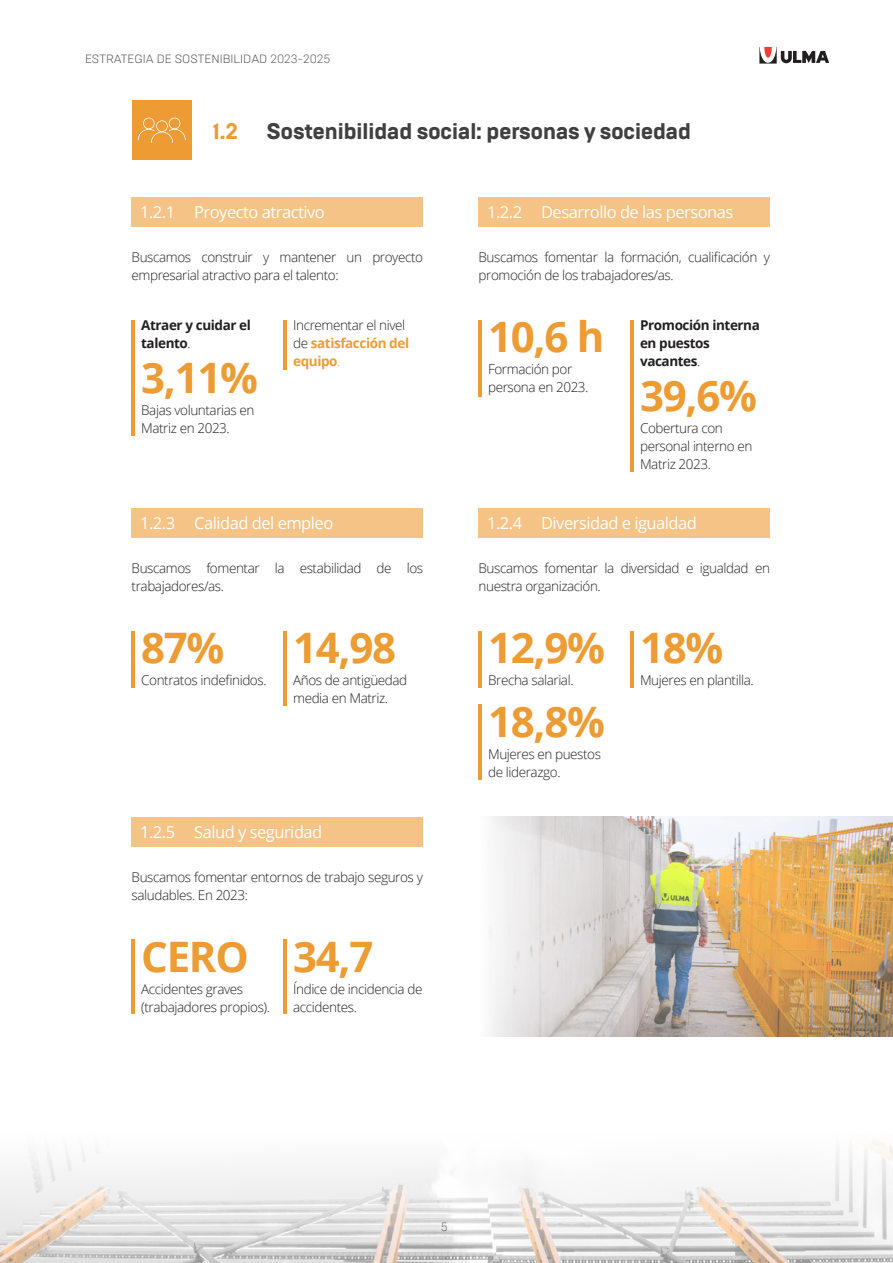
<style>
.page{position:relative;width:893px;height:1263px;background:#fff}
.page>*{position:absolute;margin:0;border:0;box-sizing:border-box;transform-origin:0 0}
.t1{font:700 42px "Open Sans";letter-spacing:-.03em;color:#ed9b33}
.t2{font:800 22.5px "Brutal Type";letter-spacing:-.03em;color:#404040}
.t3{font:800 22.5px "Brutal Type";color:#ed9b33}
.t4{font:16.5px "Open Sans";letter-spacing:-.03em;color:#fff}
.t5{font:300 13.5px/18px "Open Sans";letter-spacing:-.03em;color:#231f20}
.t6{font:700 13.5px/18px "Open Sans";letter-spacing:-.03em;color:#231f20}
.t7{font:700 13.5px/18px "Open Sans";letter-spacing:-.03em;color:#ed9b33}
.t8{font:300 12px "Brutal Type";color:#57585a}
.t9{font:300 12px "Brutal Type";color:#404040}
.s1{font-weight:300}
.s2{font-weight:300;color:#231f20}
</style>
<div class="page">
<svg style="left:759px;top:47px;width:70px;height:17px"></svg>
<img style="left:0;top:1145px;width:893px;height:118px">
<div style="left:132px;top:100px;width:59px;height:60px;background:#ed9b33"></div>
<svg style="left:138px;top:118px;width:48px;height:25px"></svg>
<img style="left:489px;top:817px;width:404px;height:219px">
<div style="left:132px;top:197px;width:291px;height:30px;background:#f4c385"></div>
<div style="left:132px;top:508px;width:291px;height:30px;background:#f4c385"></div>
<div style="left:132px;top:817px;width:291px;height:29px;background:#f4c385"></div>
<div style="left:479px;top:197px;width:291px;height:30px;background:#f4c385"></div>
<div style="left:479px;top:508px;width:291px;height:30px;background:#f4c385"></div>
<hr style="left:132px;top:320px;width:3px;height:115px;background:#ed9b33">
<hr style="left:132px;top:631px;width:3px;height:56px;background:#ed9b33">
<hr style="left:132px;top:940px;width:3px;height:74px;background:#ed9b33">
<hr style="left:284px;top:631px;width:3px;height:74px;background:#ed9b33">
<hr style="left:284px;top:940px;width:3px;height:74px;background:#ed9b33">
<hr style="left:630px;top:320px;width:4px;height:151px;background:#ed9b33">
<hr style="left:630px;top:631px;width:4px;height:56px;background:#ed9b33">
<hr style="left:479px;top:704px;width:3px;height:76px;background:#ed9b33">
<hr style="left:479px;top:320px;width:3px;height:77px;background:#ed9b33">
<hr style="left:479px;top:631px;width:3px;height:56px;background:#ed9b33">
<hr style="left:284px;top:320px;width:3px;height:50px;background:#ed9b33">
<p class="t8" style="left:85px;top:52px;width:247px">ESTRATEGIA DE SOSTENIBILIDAD 2023-2025</p>
<h2 class="t3" style="left:213px;top:118px;width:27px">1.2</h2>
<h2 class="t2" style="left:267px;top:118px;width:426px">Sostenibilidad social: personas y sociedad</h2>
<p class="t4" style="left:140px;top:201px;width:186px">1.2.1 Proyecto atractivo</p>
<p class="t5" style="left:132px;top:248px;width:293px">Buscamos construir y mantener un proyecto empresarial atractivo para el talento:</p>
<p class="t6" style="left:141px;top:316px;width:111px">Atraer y cuidar el talento<span class="s1">.</span></p>
<h1 class="t1" style="left:141px;top:348px;width:118px">3,11%</h1>
<p class="t5" style="left:141px;top:401px;width:115px">Bajas voluntarias en<br>Matriz en 2023.</p>
<p class="t7" style="left:293px;top:316px;width:117px"><span class="s2">Incrementar el nivel de</span> satisfacción del equipo<span class="s1">.</span></p>
<p class="t4" style="left:140px;top:512px;width:195px">1.2.3 Calidad del empleo</p>
<p class="t5" style="left:132px;top:559px;width:293px">Buscamos fomentar la estabilidad de los trabajadores/as.</p>
<h1 class="t1" style="left:141px;top:618px;width:85px">87%</h1>
<p class="t5" style="left:141px;top:671px;width:127px">Contratos indefinidos.</p>
<h1 class="t1" style="left:293px;top:618px;width:105px">14,98</h1>
<p class="t5" style="left:293px;top:671px;width:116px">Años de antigüedad media en Matriz.</p>
<p class="t4" style="left:140px;top:821px;width:184px">1.2.5 Salud y seguridad</p>
<p class="t5" style="left:132px;top:868px;width:293px">Buscamos fomentar entornos de trabajo seguros y saludables. En 2023:</p>
<h1 class="t1" style="left:141px;top:927px;width:109px">CERO</h1>
<p class="t5" style="left:141px;top:980px;width:130px">Accidentes graves (trabajadores propios).</p>
<h1 class="t1" style="left:293px;top:927px;width:82px">34,7</h1>
<p class="t5" style="left:293px;top:980px;width:131px">Índice de incidencia de accidentes.</p>
<p class="t4" style="left:487px;top:201px;width:248px">1.2.2 Desarrollo de las personas</p>
<p class="t5" style="left:479px;top:248px;width:293px">Buscamos fomentar la formación, cualificación y promoción de los trabajadores/as.</p>
<h1 class="t1" style="left:488px;top:307px;width:118px">10,6 h</h1>
<p class="t5" style="left:488px;top:360px;width:102px">Formación por persona en 2023.</p>
<p class="t6" style="left:640px;top:316px;width:121px">Promoción interna en puestos vacantes<span class="s1">.</span></p>
<h1 class="t1" style="left:640px;top:366px;width:118px">39,6%</h1>
<p class="t5" style="left:640px;top:419px;width:114px">Cobertura con personal interno en<br>Matriz 2023.</p>
<p class="t4" style="left:487px;top:512px;width:211px">1.2.4 Diversidad e igualdad</p>
<p class="t5" style="left:479px;top:559px;width:293px">Buscamos fomentar la diversidad e igualdad en nuestra organización.</p>
<h1 class="t1" style="left:488px;top:618px;width:118px">12,9%</h1>
<p class="t5" style="left:488px;top:671px;width:87px">Brecha salarial.</p>
<h1 class="t1" style="left:488px;top:692px;width:118px">18,8%</h1>
<p class="t5" style="left:488px;top:744px;width:114px">Mujeres en puestos de liderazgo.</p>
<h1 class="t1" style="left:640px;top:618px;width:85px">18%</h1>
<p class="t5" style="left:640px;top:671px;width:115px">Mujeres en plantilla.</p>
<p class="t9" style="left:441px;top:1219px;width:8px">5</p>
</div>
